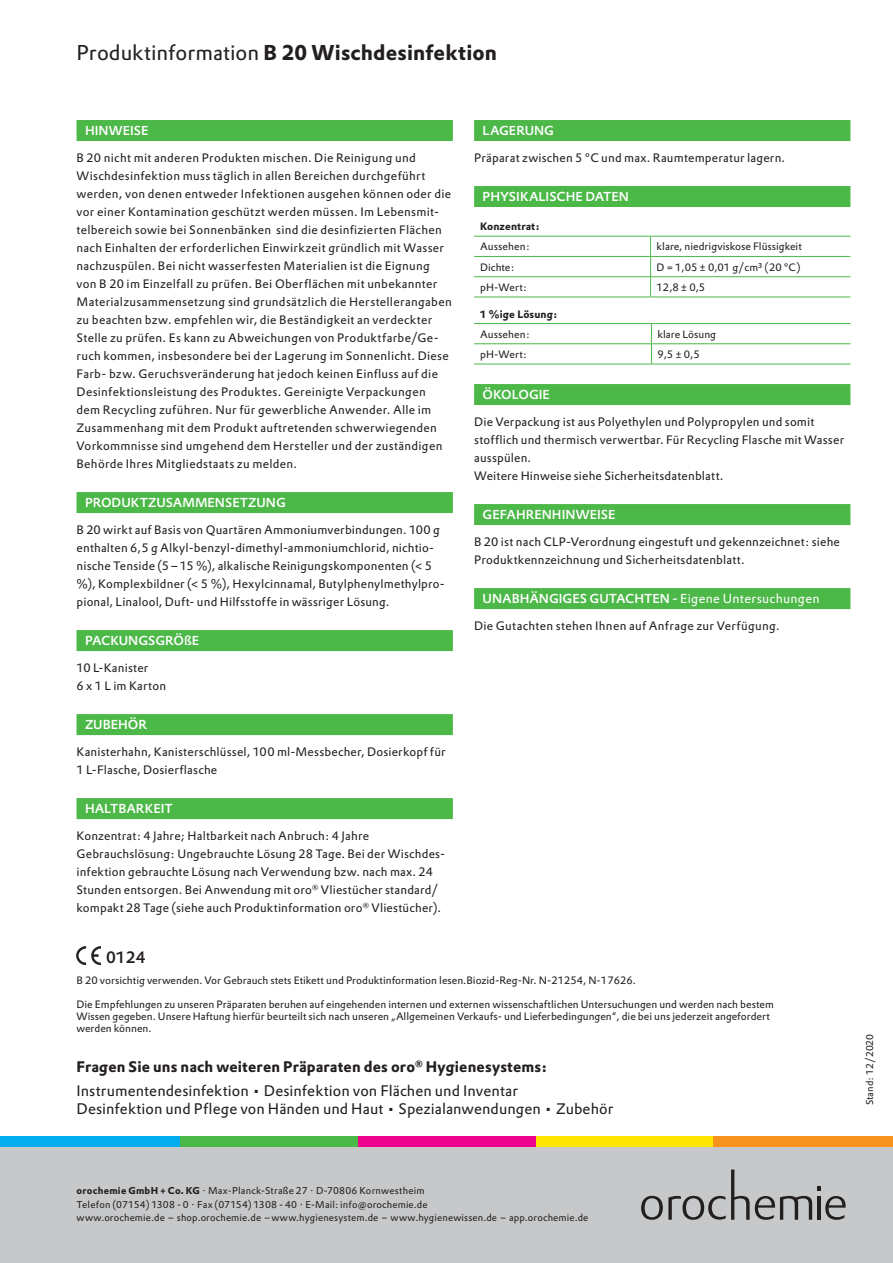
<style>
.page{position:relative;width:893px;height:1263px;background:#fff}
.page>*{position:absolute;margin:0;border:0;box-sizing:border-box;transform-origin:0 0}
._03-Overline{font:700 21px "DTL Prokyon TPRO";letter-spacing:.005em;color:#231f20}
.t1{font:500 16.2px "DTL Prokyon TPRO";color:#231f20}
.B2-Abbinder_Copy{font:15px/18px "DTL Prokyon TPRO";letter-spacing:.005em;color:#231f20}
.B1-Abbinder_Headline{font:700 15px "DTL Prokyon TPRO";letter-spacing:.01em;color:#231f20}
._06-Headline_farbig{font:500 12.75px "DTL Prokyon TPRO";color:#fff}
._04-Copy{font:12px/18px "DTL Prokyon TPRO";letter-spacing:.02em;color:#231f20}
._11-Hinweise{font:10.5px/12px "DTL Prokyon TPRO";color:#231f20}
._08-Tabelle_Copy{font:10.5px "DTL Prokyon TPRO";color:#231f20}
._07-Headline_Tabelle{font:700 10.5px "DTL Prokyon TPRO";letter-spacing:.01em;color:#231f20}
.C-Company_Name_Adres{font:9.75px/13.5px "DTL Prokyon TPRO";letter-spacing:.015em;color:#231f20}
.A-Drucknorm___Stand{font:9.75px "DTL Prokyon TPRO";color:#231f20}
.s1{font-weight:400}
.s2{font-weight:700}
</style>
<div class="page">
<div style="left:0;top:1147px;width:893px;height:116px;background:#c7c8ca"></div>
<hr style="left:818px;top:1196px;width:3px;height:24px;background:#231f20">
<svg style="left:818px;top:1186px;width:3px;height:4px"></svg>
<svg style="left:641px;top:1169px;width:171px;height:51px"></svg>
<svg style="left:825px;top:1196px;width:21px;height:24px"></svg>
<div style="left:536px;top:1136px;width:178px;height:11px;background:#ffe601"></div>
<div style="left:357px;top:1136px;width:179px;height:11px;background:#ed028c"></div>
<div style="left:179px;top:1136px;width:178px;height:11px;background:#4cb848"></div>
<div style="left:0;top:1136px;width:179px;height:11px;background:#00aeef"></div>
<div style="left:714px;top:1136px;width:179px;height:11px;background:#f7931d"></div>
<div style="left:77px;top:120px;width:376px;height:21px;background:#4cb848"></div>
<div style="left:77px;top:492px;width:376px;height:21px;background:#4cb848"></div>
<div style="left:77px;top:630px;width:376px;height:21px;background:#4cb848"></div>
<div style="left:77px;top:714px;width:376px;height:21px;background:#4cb848"></div>
<div style="left:77px;top:798px;width:376px;height:21px;background:#4cb848"></div>
<div style="left:474px;top:120px;width:376px;height:21px;background:#4cb848"></div>
<div style="left:474px;top:186px;width:376px;height:21px;background:#4cb848"></div>
<div style="left:474px;top:384px;width:376px;height:21px;background:#4cb848"></div>
<div style="left:474px;top:504px;width:376px;height:21px;background:#4cb848"></div>
<div style="left:474px;top:588px;width:376px;height:21px;background:#4cb848"></div>
<hr style="left:474px;top:236px;width:177px;height:1px;background:#4cb848">
<hr style="left:651px;top:236px;width:199px;height:1px;background:#4cb848">
<hr style="left:474px;top:256px;width:177px;height:1px;background:#4cb848">
<hr style="left:651px;top:256px;width:199px;height:1px;background:#4cb848">
<hr style="left:474px;top:276px;width:177px;height:1px;background:#4cb848">
<hr style="left:651px;top:276px;width:199px;height:1px;background:#4cb848">
<svg style="left:650px;top:237px;width:1px;height:60px"></svg>
<hr style="left:474px;top:297px;width:177px;height:1px;background:#4cb848">
<hr style="left:651px;top:297px;width:199px;height:1px;background:#4cb848">
<hr style="left:474px;top:323px;width:177px;height:1px;background:#4cb848">
<hr style="left:651px;top:323px;width:199px;height:1px;background:#4cb848">
<hr style="left:474px;top:343px;width:177px;height:1px;background:#4cb848">
<hr style="left:651px;top:343px;width:199px;height:1px;background:#4cb848">
<svg style="left:651px;top:324px;width:1px;height:40px"></svg>
<hr style="left:474px;top:364px;width:177px;height:1px;background:#4cb848">
<hr style="left:651px;top:364px;width:199px;height:1px;background:#4cb848">
<img style="left:77px;top:946px;width:24px;height:18px">
<p class="_03-Overline" style="left:77px;top:39px;width:422px"><span class="s1">Produktinformation</span> B 20 Wischdesinfektion</p>
<p class="_06-Headline_farbig" style="left:85px;top:122px;width:65px">HINWEISE</p>
<p class="_04-Copy" style="left:77px;top:149px;width:377px">B 20 nicht mit anderen Produkten mischen. Die Reinigung und Wischdesinfektion muss täglich in allen Bereichen durchgeführt werden, von denen entweder Infektionen ausgehen können oder die vor einer Kontamination geschützt werden müssen. Im Lebensmit&shy;telbereich sowie bei Sonnenbänken sind die desinfizierten Flächen nach Einhalten der erforderlichen Einwirkzeit gründlich mit Wasser nachzuspülen. Bei nicht wasserfesten Materialien ist die Eignung von B 20 im Einzelfall zu prüfen. Bei Oberflächen mit unbekannter Materialzusammensetzung sind grundsätzlich die Herstellerangaben zu beachten bzw. empfehlen wir, die Beständigkeit an verdeckter Stelle zu prüfen. Es kann zu Abweichungen von Produktfarbe/Ge&shy;ruch kommen, insbesondere bei der Lagerung im Sonnenlicht. Diese Farb- bzw. Geruchsveränderung hat jedoch keinen Einfluss auf die Desinfektionsleistung des Produktes. Gereinigte Verpackungen dem Recycling zuführen. Nur für gewerbliche Anwender. Alle im Zusammenhang mit dem Produkt auftretenden schwerwiegenden Vorkommnisse sind umgehend dem Hersteller und der zuständigen Behörde Ihres Mitgliedstaats zu melden.</p>
<p class="_06-Headline_farbig" style="left:85px;top:494px;width:202px">PRODUKTZUSAMMENSETZUNG</p>
<p class="_04-Copy" style="left:77px;top:521px;width:370px">B 20 wirkt auf Basis von Quartären Ammoniumverbindungen. 100 g enthalten 6,5 g Alkyl-benzyl-dimethyl-ammoniumchlorid, nichtio&shy;nische Tenside (5 – 15 %), alkalische Reinigungskomponenten (&lt; 5 %), Komplexbildner (&lt; 5 %), Hexylcinnamal, Butylphenylmethylpro&shy;pional, Linalool, Duft- und Hilfsstoffe in wässriger Lösung.</p>
<p class="_06-Headline_farbig" style="left:85px;top:632px;width:116px">PACKUNGSGRÖßE</p>
<p class="_04-Copy" style="left:77px;top:659px;width:73px">10 L-Kanister</p>
<p class="_04-Copy" style="left:77px;top:677px;width:91px">6 x 1 L im Karton</p>
<p class="_06-Headline_farbig" style="left:85px;top:716px;width:64px">ZUBEHÖR</p>
<p class="_04-Copy" style="left:77px;top:743px;width:371px">Kanisterhahn, Kanisterschlüssel, 100 ml-Messbecher, Dosierkopf für<br>1 L-Flasche, Dosierflasche</p>
<p class="_06-Headline_farbig" style="left:85px;top:800px;width:89px">HALTBARKEIT</p>
<p class="_04-Copy" style="left:77px;top:827px;width:294px">Konzentrat: 4 Jahre; Haltbarkeit nach Anbruch: 4 Jahre</p>
<p class="_04-Copy" style="left:77px;top:845px;width:370px">Gebrauchslösung: Ungebrauchte Lösung 28 Tage. Bei der Wischdes&shy;infektion gebrauchte Lösung nach Verwendung bzw. nach max. 24<br>Stunden entsorgen. Bei Anwendung mit oro<sup>®</sup> Vliestücher standard/ kompakt 28 Tage (siehe auch Produktinformation oro<sup>®</sup> Vliestücher).</p>
<p class="_06-Headline_farbig" style="left:483px;top:122px;width:73px">LAGERUNG</p>
<p class="_04-Copy" style="left:474px;top:149px;width:313px">Präparat zwischen 5 °C und max. Raumtemperatur lagern.</p>
<p class="_06-Headline_farbig" style="left:483px;top:188px;width:148px">PHYSIKALISCHE DATEN</p>
<p class="_07-Headline_Tabelle" style="left:480px;top:219px;width:61px">Konzentrat:</p>
<p class="_08-Tabelle_Copy" style="left:480px;top:240px;width:51px">Aussehen:</p>
<p class="_08-Tabelle_Copy" style="left:657px;top:240px;width:147px">klare, niedrigviskose Flüssigkeit</p>
<p class="_08-Tabelle_Copy" style="left:480px;top:260px;width:36px">Dichte:</p>
<p class="_08-Tabelle_Copy" style="left:657px;top:260px;width:145px">D = 1,05 ± 0,01 g/cm³ (20 °C)</p>
<p class="_08-Tabelle_Copy" style="left:480px;top:280px;width:48px">pH-Wert:</p>
<p class="_08-Tabelle_Copy" style="left:657px;top:280px;width:50px">12,8 ± 0,5</p>
<p class="_07-Headline_Tabelle" style="left:480px;top:307px;width:79px">1 %ige Lösung:</p>
<p class="_08-Tabelle_Copy" style="left:480px;top:327px;width:51px">Aussehen:</p>
<p class="_08-Tabelle_Copy" style="left:657px;top:327px;width:60px">klare Lösung</p>
<p class="_08-Tabelle_Copy" style="left:480px;top:347px;width:48px">pH-Wert:</p>
<p class="_08-Tabelle_Copy" style="left:657px;top:347px;width:44px">9,5 ± 0,5</p>
<p class="_06-Headline_farbig" style="left:483px;top:386px;width:69px">ÖKOLOGIE</p>
<p class="_04-Copy" style="left:474px;top:413px;width:372px">Die Verpackung ist aus Polyethylen und Polypropylen und somit stofflich und thermisch verwertbar. Für Recycling Flasche mit Wasser ausspülen.</p>
<p class="_04-Copy" style="left:474px;top:467px;width:251px">Weitere Hinweise siehe Sicherheitsdatenblatt.</p>
<p class="_06-Headline_farbig" style="left:483px;top:506px;width:134px">GEFAHRENHINWEISE</p>
<p class="_04-Copy" style="left:474px;top:533px;width:367px">B 20 ist nach CLP-Verordnung eingestuft und gekennzeichnet: siehe<br>Produktkennzeichnung und Sicherheitsdatenblatt.</p>
<p class="_06-Headline_farbig" style="left:483px;top:590px;width:339px">UNABHÄNGIGES GUTACHTEN - <span class="s1">Eigene Untersuchungen</span></p>
<p class="_04-Copy" style="left:474px;top:617px;width:307px">Die Gutachten stehen Ihnen auf Anfrage zur Verfügung.</p>
<p class="t1" style="left:106px;top:947px;width:41px">0124</p>
<p class="_11-Hinweise" style="left:77px;top:974px;width:561px">B 20 vorsichtig verwenden. Vor Gebrauch stets Etikett und Produktinformation lesen.Biozid-Reg-Nr. N-21254, N-17626.</p>
<p class="_11-Hinweise" style="left:77px;top:998px;width:699px">Die Empfehlungen zu unseren Präparaten beruhen auf eingehenden internen und externen wissenschaftlichen Untersuchungen und werden nach bestem<br>Wissen gegeben. Unsere Haftung hierfür beurteilt sich nach unseren „Allgemeinen Verkaufs- und Lieferbedingungen“, die bei uns jederzeit angefordert werden können.</p>
<p class="B1-Abbinder_Headline" style="left:77px;top:1057px;width:472px">Fragen Sie uns nach weiteren Präparaten des oro<sup>®</sup> Hygienesystems:</p>
<p class="B2-Abbinder_Copy" style="left:77px;top:1081px;width:538px">Instrumentendesinfektion • Desinfektion von Flächen und Inventar<br>Desinfektion und Pflege von Händen und Haut • Spezialanwendungen • Zubehör</p>
<p class="A-Drucknorm___Stand" style="left:863px;top:1105px;width:73px;rotate:-90deg">Stand: 12/2020</p>
<p class="C-Company_Name_Adres" style="left:77px;top:1184px;width:513px"><span class="s2">orochemie GmbH + Co. KG</span> · Max-Planck-Straße 27 · D-70806 Kornwestheim<br>Telefon (07154) 1308 - 0 · Fax (07154) 1308 - 40 · E-Mail: info@orochemie.de<br>www.orochemie.de – shop.orochemie.de – www.hygienesystem.de – www.hygienewissen.de – app.orochemie.de</p>
</div>
